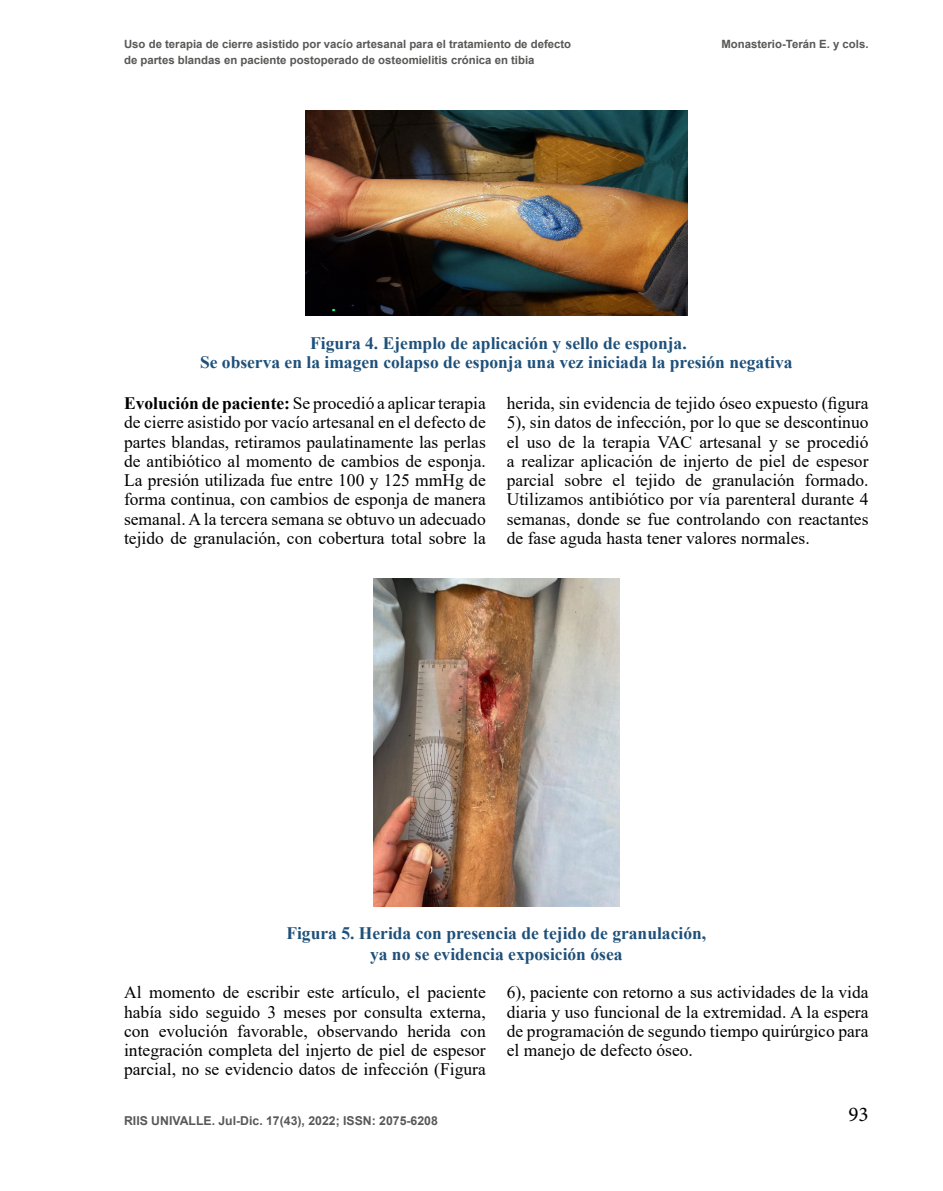
<style>
.page{position:relative;width:943px;height:1191px;background:#fff}
.page>*{position:absolute;margin:0;border:0;box-sizing:border-box;transform-origin:0 0}
.t1{font:21px "Minion Pro";color:#000}
.t2{font:17.5px/19.2px "Times New Roman";color:#000;text-align:justify}
.t3{font:700 17.5px/19.2px "Times New Roman";color:#1e507a;text-align:center}
.t4{font:700 12.25px "Arial";color:#585856}
.t5{font:700 11.38px/15.8px "Arial";color:#585856}
.s1{font-weight:700}
</style>
<div class="page">
<img style="left:305px;top:111px;width:382px;height:205px">
<img style="left:373px;top:578px;width:246px;height:328px">
<p class="t5" style="left:124px;top:37px;width:448px">Uso de terapia de cierre asistido por vacío artesanal para el tratamiento de defecto de partes blandas en paciente postoperado de osteomielitis crónica en tibia</p>
<p class="t5" style="left:721px;top:37px;width:149px">Monasterio-Terán E. y cols.</p>
<p class="t3" style="left:200px;top:333px;width:594px">Figura 4. Ejemplo de aplicación y sello de esponja.<br>Se observa en la imagen colapso de esponja una vez iniciada la presión negativa</p>
<p class="t2" style="left:124px;top:393px;width:363px"><span class="s1">Evolución de paciente:</span> Se procedió a aplicar terapia de cierre asistido por vacío artesanal en el defecto de partes blandas, retiramos paulatinamente las perlas de antibiótico al momento de cambios de esponja.<br>La presión utilizada fue entre 100 y 125 mmHg de forma continua, con cambios de esponja de manera semanal. A la tercera semana se obtuvo un adecuado tejido de granulación, con cobertura total sobre la</p>
<p class="t2" style="left:507px;top:393px;width:363px">herida, sin evidencia de tejido óseo expuesto (figura 5), sin datos de infección, por lo que se descontinuo el uso de la terapia VAC artesanal y se procedió a realizar aplicación de injerto de piel de espesor parcial sobre el tejido de granulación formado.<br>Utilizamos antibiótico por vía parenteral durante 4 semanas, donde se fue controlando con reactantes de fase aguda hasta tener valores normales.</p>
<p class="t3" style="left:286px;top:922px;width:421px;line-height:20.8px">Figura 5. Herida con presencia de tejido de granulación, ya no se evidencia exposición ósea</p>
<p class="t2" style="left:124px;top:982px;width:363px">Al momento de escribir este artículo, el paciente había sido seguido 3 meses por consulta externa, con evolución favorable, observando herida con integración completa del injerto de piel de espesor parcial, no se evidencio datos de infección (Figura</p>
<p class="t2" style="left:507px;top:982px;width:363px">6), paciente con retorno a sus actividades de la vida diaria y uso funcional de la extremidad. A la espera de programación de segundo tiempo quirúrgico para el manejo de defecto óseo.</p>
<p class="t4" style="left:124px;top:1111px;width:315px">RIIS UNIVALLE. Jul-Dic. 17(43), 2022; ISSN: 2075-6208</p>
<p class="t1" style="left:848px;top:1099px;width:22px">93</p>
</div>
